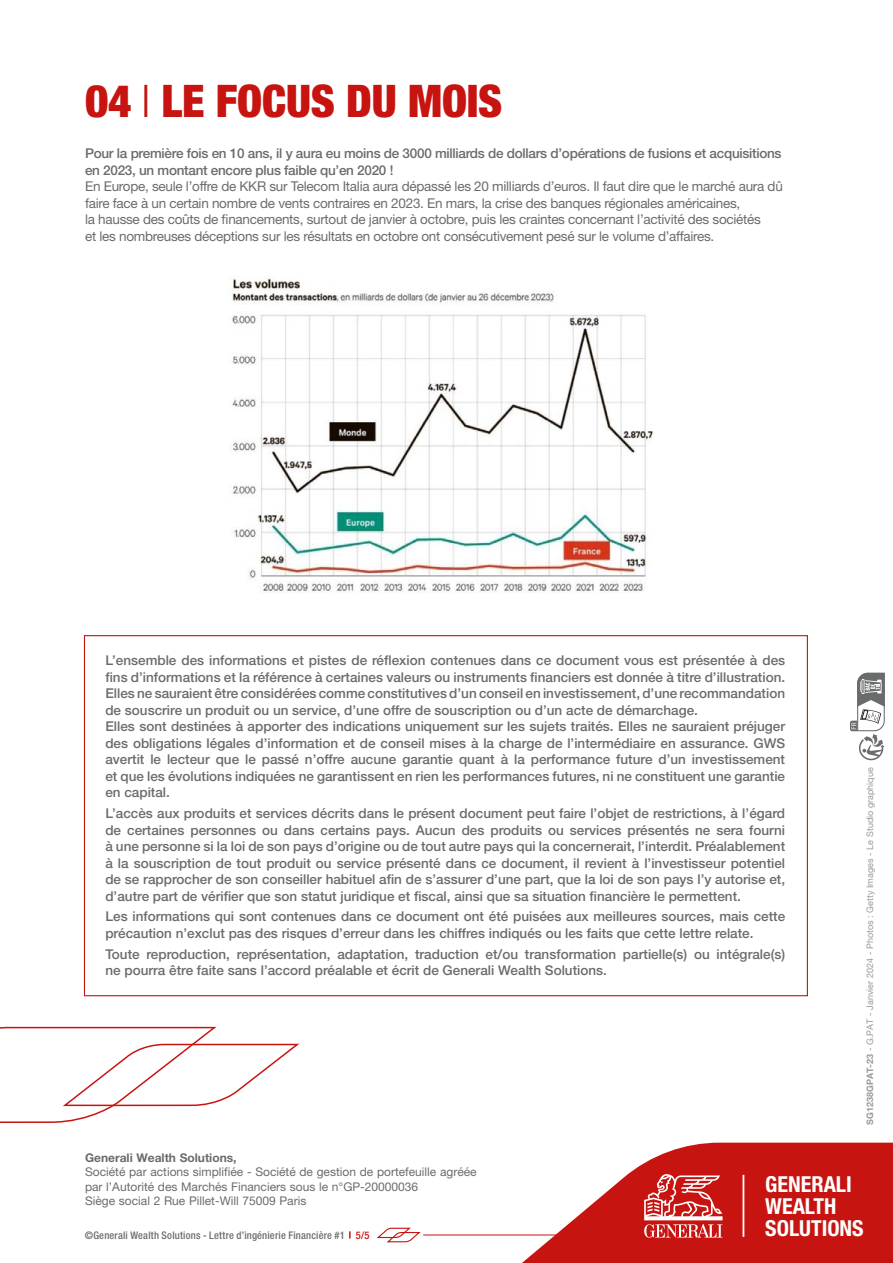
<style>
.page{position:relative;width:893px;height:1263px;background:#fff}
.page>*{position:absolute;margin:0;border:0;box-sizing:border-box;transform-origin:0 0}
.t1{font:900 condensed 45px "Helvetica Neue LT Std";letter-spacing:-.005em;color:#c71410}
.t2{font:700 condensed 22.05px/22px "Helvetica Neue LT Std";color:#fff}
.t3{font:500 13.5px/16.5px "Helvetica Neue LT Std";color:#6a6c6c}
.t4{font:13.5px/16.5px "Helvetica Neue LT Std";letter-spacing:-.02em;color:#6a6c6c}
.t5{font:500 13.5px/16.5px "Helvetica Neue LT Std";letter-spacing:-.02em;color:#6a6c6c}
.t6{font:12px/14.4px "Helvetica Neue LT Std";color:#6a6c6c}
.t7{font:700 12px "Helvetica Neue LT Std";color:#6a6c6c}
.t8{font:500 condensed 10.5px "Helvetica Neue LT Std";letter-spacing:.015em;color:#6a6c6c}
.t9{font:9px "Helvetica Neue LT Std";color:#6a6c6c}
.s1{font-weight:300}
.s2{font-weight:700}
.s3{color:#c71410}
</style>
<div class="page">
<hr style="left:423px;top:1234px;width:385px;height:1px;background:#c71410">
<svg style="left:377px;top:1227px;width:44px;height:16px"></svg>
<svg style="left:349px;top:1231px;width:2px;height:7px"></svg>
<svg style="left:463px;top:1143px;width:430px;height:120px;fill:#c71410"></svg>
<svg style="left:0;top:1026px;width:300px;height:97px"></svg>
<div style="left:84px;top:635px;width:724px;height:361px;background:#fff;border:1px solid #c71410"></div>
<svg style="left:644px;top:1174px;width:79px;height:64px"></svg>
<hr style="left:743px;top:1175px;width:1px;height:62px;background:#fff">
<img style="left:231px;top:278px;width:422px;height:315px">
<svg style="left:850px;top:672px;width:35px;height:89px"></svg>
<h1 class="t1" style="left:85px;top:73px;width:419px">04 <span class="s1">I</span> LE FOCUS DU MOIS</h1>
<p class="t5" style="left:85px;top:145px;width:698px">Pour la première fois en 10 ans, il y aura eu moins de 3000 milliards de dollars d’opérations de fusions et acquisitions en 2023, un montant encore plus faible qu’en 2020 !</p>
<p class="t4" style="left:85px;top:178px;width:699px">En Europe, seule l’offre de KKR sur Telecom Italia aura dépassé les 20 milliards d’euros. Il faut dire que le marché aura dû faire face à un certain nombre de vents contraires en 2023. En mars, la crise des banques régionales américaines,<br>la hausse des coûts de financements, surtout de janvier à octobre, puis les craintes concernant l’activité des sociétés<br>et les nombreuses déceptions sur les résultats en octobre ont consécutivement pesé sur le volume d’affaires.</p>
<p class="t3" style="left:105px;top:652px;width:681px">L’ensemble des informations et pistes de réflexion contenues dans ce document vous est présentée à des fins d’informations et la référence à certaines valeurs ou instruments financiers est donnée à titre d’illustration.<br>Elles ne sauraient être considérées comme constitutives d’un conseil en investissement, d’une recommandation de souscrire un produit ou un service, d’une offre de souscription ou d’un acte de démarchage.<br>Elles sont destinées à apporter des indications uniquement sur les sujets traités. Elles ne sauraient préjuger des obligations légales d’information et de conseil mises à la charge de l’intermédiaire en assurance. GWS avertit le lecteur que le passé n’offre aucune garantie quant à la performance future d’un investissement et que les évolutions indiquées ne garantissent en rien les performances futures, ni ne constituent une garantie en capital.</p>
<p class="t3" style="left:105px;top:805px;width:681px;text-align:justify">L’accès aux produits et services décrits dans le présent document peut faire l’objet de restrictions, à l’égard de certaines personnes ou dans certains pays. Aucun des produits ou services présentés ne sera fourni à une personne si la loi de son pays d’origine ou de tout autre pays qui la concernerait, l’interdit. Préalablement à la souscription de tout produit ou service présenté dans ce document, il revient à l’investisseur potentiel de se rapprocher de son conseiller habituel afin de s’assurer d’une part, que la loi de son pays l’y autorise et, d’autre part de vérifier que son statut juridique et fiscal, ainsi que sa situation financière le permettent.</p>
<p class="t3" style="left:105px;top:908px;width:681px">Les informations qui sont contenues dans ce document ont été puisées aux meilleures sources, mais cette précaution n’exclut pas des risques d’erreur dans les chiffres indiqués ou les faits que cette lettre relate.</p>
<p class="t3" style="left:105px;top:945px;width:681px">Toute reproduction, représentation, adaptation, traduction et/ou transformation partielle(s) ou intégrale(s) ne pourra être faite sans l’accord préalable et écrit de Generali Wealth Solutions.</p>
<p class="t9" style="left:864px;top:1125px;width:359px;rotate:-90deg"><span class="s2">SG1238GPAT-23</span> - G.PAT - Janvier 2024 - Photos : Getty Images - Le Studio graphique</p>
<p class="t7" style="left:85px;top:1150px;width:153px">Generali Wealth Solutions,</p>
<p class="t6" style="left:85px;top:1165px;width:393px">Société par actions simplifiée - Société de gestion de portefeuille agréée par l’Autorité des Marchés Financiers sous le n°GP-20000036<br>Siège social 2 Rue Pillet-Will 75009 Paris</p>
<p class="t8" style="left:85px;top:1229px;width:286px">©Generali Wealth Solutions - Lettre d’ingénierie Financière #1 <span class="s3">5/5</span></p>
<h2 class="t2" style="left:765px;top:1173px;width:100px">GENERALI<br>WEALTH<br>SOLUTIONS</h2>
</div>
